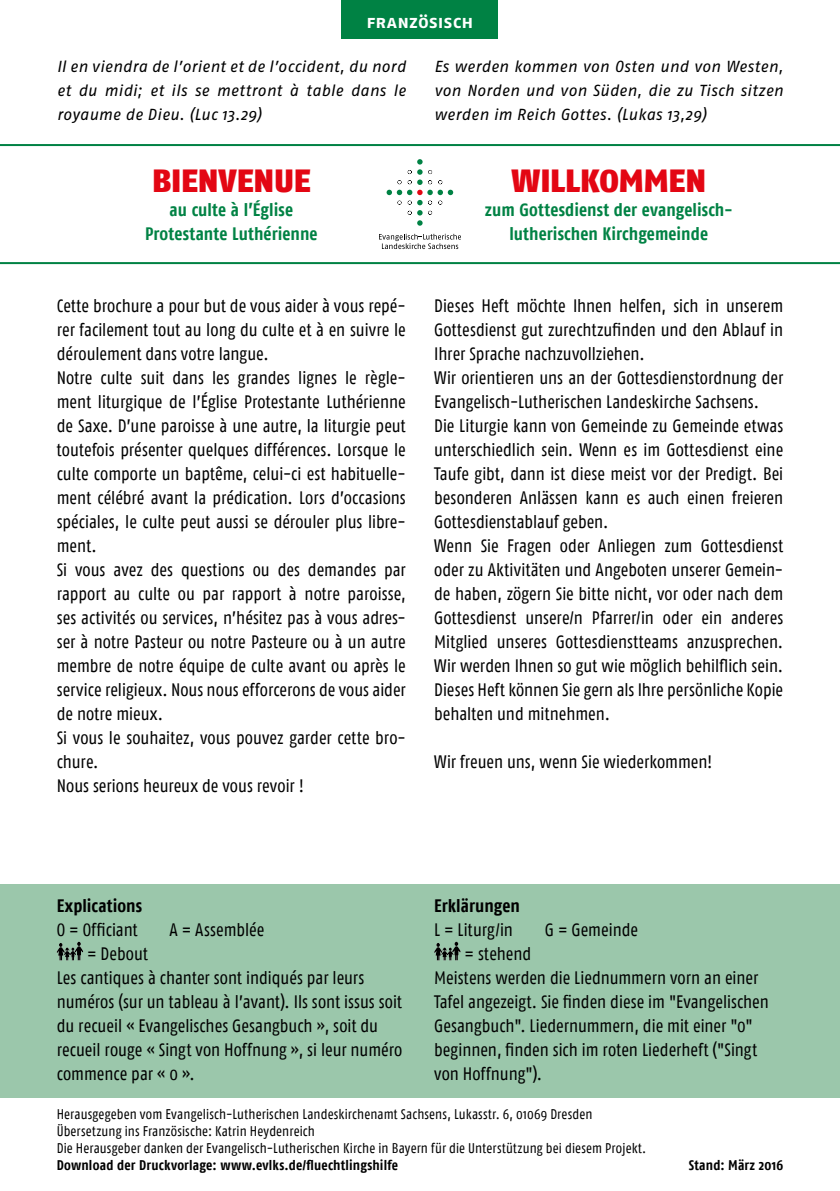
<style>
.page{position:relative;width:840px;height:1191px;background:#fff}
.page>*{position:absolute;margin:0;border:0;box-sizing:border-box;transform-origin:0 0}
.t1{font:900 32px "Fago No";letter-spacing:-.01em;color:#e30613}
.t2{font:18px/24px "Fago Co";color:#000;text-align:justify}
.t3{font:700 18px "Fago Co";letter-spacing:.005em;color:#008244}
.t4{font:700 18px "Fago Co";letter-spacing:.005em;color:#000}
.t5{font:18px "Fago No Bold Caps";letter-spacing:.01em;color:#fff}
.t6{font:italic 16px/24px "Fago No";letter-spacing:.01em;color:#000;text-align:justify}
.t7{font:14px "Fago Co";letter-spacing:.01em;color:#000}
.t8{font:700 14px "Fago Co";letter-spacing:.015em;color:#000}
</style>
<div class="page">
<div style="left:0;top:885px;width:839px;height:213px;background:#9bc7ab"></div>
<svg style="left:0;top:144px;width:839px;height:120px"></svg>
<svg style="left:434px;top:941px;width:26px;height:19px"></svg>
<svg style="left:379px;top:234px;width:82px;height:15px"></svg>
<svg style="left:386px;top:159px;width:67px;height:67px"></svg>
<svg style="left:57px;top:941px;width:26px;height:19px"></svg>
<div style="left:341px;top:0;width:157px;height:39px;background:#008244"></div>
<p class="t5" style="left:366px;top:11px;width:108px">französisch</p>
<p class="t6" style="left:57px;top:54px;width:350px">Il en viendra de l’orient et de l’occident, du nord et du midi; et ils se mettront à table dans le royaume de Dieu. (Luc 13.29)</p>
<p class="t1" style="left:152px;top:161px;width:160px">BIENVENUE</p>
<p class="t3" style="left:169px;top:199px;width:125px">au culte à l’Église</p>
<p class="t3" style="left:145px;top:223px;width:174px">Protestante Luthérienne</p>
<p class="t2" style="left:57px;top:294px;width:350px">Cette brochure a pour but de vous aider à vous repé&shy;rer facilement tout au long du culte et à en suivre le déroulement dans votre langue.</p>
<p class="t2" style="left:57px;top:366px;width:350px">Notre culte suit dans les grandes lignes le règle&shy;ment liturgique de l’Église Protestante Luthérienne de Saxe. D’une paroisse à une autre, la liturgie peut toutefois présenter quelques différences. Lorsque le culte comporte un baptême, celui-ci est habituelle&shy;ment célébré avant la prédication. Lors d’occasions spéciales, le culte peut aussi se dérouler plus libre&shy;ment.</p>
<p class="t2" style="left:57px;top:558px;width:350px">Si vous avez des questions ou des demandes par rapport au culte ou par rapport à notre paroisse, ses activités ou services, n’hésitez pas à vous adres&shy;ser à notre Pasteur ou notre Pasteure ou à un autre membre de notre équipe de culte avant ou après le service religieux. Nous nous efforcerons de vous aider de notre mieux.</p>
<p class="t2" style="left:57px;top:726px;width:350px">Si vous le souhaitez, vous pouvez garder cette bro&shy;chure.</p>
<p class="t2" style="left:57px;top:774px;width:249px">Nous serions heureux de vous revoir !</p>
<p class="t6" style="left:434px;top:54px;width:350px">Es werden kommen von Osten und von Westen, von Norden und von Süden, die zu Tisch sitzen werden im Reich Gottes. (Lukas 13,29)</p>
<p class="t1" style="left:511px;top:161px;width:196px">WILLKOMMEN</p>
<p class="t3" style="left:484px;top:199px;width:249px">zum Gottesdienst der evangelisch-</p>
<p class="t3" style="left:509px;top:223px;width:200px">lutherischen Kirchgemeinde</p>
<p class="t2" style="left:434px;top:294px;width:350px">Dieses Heft möchte Ihnen helfen, sich in unserem Gottesdienst gut zurechtzufinden und den Ablauf in Ihrer Sprache nachzuvollziehen.</p>
<p class="t2" style="left:434px;top:366px;width:350px">Wir orientieren uns an der Gottesdienstordnung der<br>Evangelisch-Lutherischen Landeskirche Sachsens.</p>
<p class="t2" style="left:434px;top:414px;width:350px">Die Liturgie kann von Gemeinde zu Gemeinde etwas unterschiedlich sein. Wenn es im Gottesdienst eine Taufe gibt, dann ist diese meist vor der Predigt. Bei besonderen Anlässen kann es auch einen freieren Gottesdienstablauf geben.</p>
<p class="t2" style="left:434px;top:534px;width:350px">Wenn Sie Fragen oder Anliegen zum Gottesdienst oder zu Aktivitäten und Angeboten unserer Gemein&shy;de haben, zögern Sie bitte nicht, vor oder nach dem Gottesdienst unsere/n Pfarrer/in oder ein anderes Mitglied unseres Gottesdienstteams anzusprechen.<br>Wir werden Ihnen so gut wie möglich behilflich sein.</p>
<p class="t2" style="left:434px;top:678px;width:350px">Dieses Heft können Sie gern als Ihre persönliche Kopie behalten und mitnehmen.</p>
<p class="t2" style="left:434px;top:750px;width:279px">Wir freuen uns, wenn Sie wiederkommen!</p>
<p class="t4" style="left:57px;top:895px;width:87px">Explications</p>
<p class="t2" style="left:57px;top:918px;width:82px">O = Officiant</p>
<p class="t2" style="left:169px;top:918px;width:96px">A = Assemblée</p>
<p class="t2" style="left:57px;top:942px;width:347px;text-align:left;text-indent:30px">= Debout<br>Les cantiques à chanter sont indiqués par leurs numéros (sur un tableau à l’avant). Ils sont issus soit du recueil « Evangelisches Gesangbuch », soit du recueil rouge « Singt von Hoffnung », si leur numéro commence par « 0 ».</p>
<p class="t4" style="left:434px;top:895px;width:87px">Erklärungen</p>
<p class="t2" style="left:434px;top:918px;width:80px">L = Liturg/in</p>
<p class="t2" style="left:544px;top:918px;width:95px">G = Gemeinde</p>
<p class="t2" style="left:464px;top:942px;width:68px">= stehend</p>
<p class="t2" style="left:434px;top:966px;width:336px;text-align:left">Meistens werden die Liednummern vorn an einer Tafel angezeigt. Sie finden diese im "Evangelischen Gesangbuch". Liedernummern, die mit einer "0" beginnen, finden sich im roten Liederheft ("Singt von Hoffnung").</p>
<p class="t7" style="left:57px;top:1106px;width:537px">Herausgegeben vom Evangelisch-Lutherischen Landeskirchenamt Sachsens, Lukasstr. 6, 01069 Dresden</p>
<p class="t7" style="left:57px;top:1123px;width:259px">Übersetzung ins Französische: Katrin Heydenreich</p>
<p class="t7" style="left:57px;top:1140px;width:590px">Die Herausgeber danken der Evangelisch-Lutherischen Kirche in Bayern für die Unterstützung bei diesem Projekt.</p>
<p class="t8" style="left:57px;top:1156px;width:343px">Download der Druckvorlage: www.evlks.de/fluechtlingshilfe</p>
<p class="t8" style="left:688px;top:1156px;width:96px">Stand: März 2016</p>
</div>
